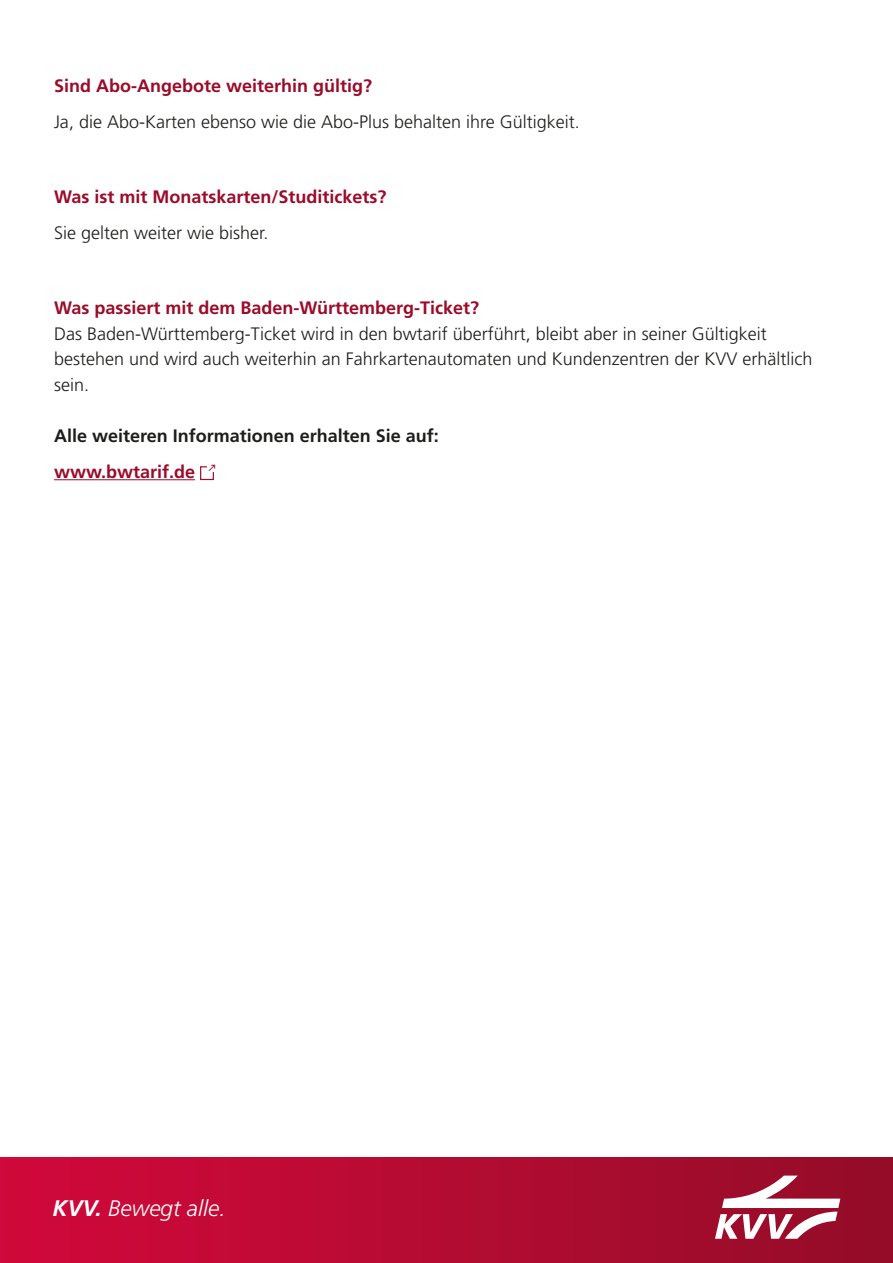
<style>
.page{position:relative;width:893px;height:1263px;background:#fff}
.page>*{position:absolute;margin:0;border:0;box-sizing:border-box;transform-origin:0 0}
.t1{font:italic 300 22.5px "Frutiger LT Std";color:#fff}
.t2{font:300 18px/25.5px "Frutiger LT Std";color:#1d1d1b}
.t3{font:700 18px "Frutiger LT Std";color:#9b0c2a}
.t4{font:700 18px "Frutiger LT Std";color:#1d1d1b}
.s1{font-weight:700}
</style>
<div class="page">
<div style="left:0;top:1158px;width:893px;height:105px;background:linear-gradient(to right,#d3093c,#940d28)"></div>
<svg style="left:715px;top:1175px;width:125px;height:64px"></svg>
<hr style="left:54px;top:479px;width:141px;height:1px;background:#9b0c2a">
<div style="left:200px;top:466px;width:14px;height:14px;border:1px solid #9b0c2a"></div>
<div style="left:208px;top:462px;width:8px;height:10px;background:#fff"></div>
<p class="t3" style="left:54px;top:75px;width:320px">Sind Abo-Angebote weiterhin gültig?</p>
<p class="t2" style="left:54px;top:109px;width:527px">Ja, die Abo-Karten ebenso wie die Abo-Plus behalten ihre Gültigkeit.</p>
<p class="t3" style="left:54px;top:186px;width:334px">Was ist mit Monatskarten/Studitickets?</p>
<p class="t2" style="left:54px;top:220px;width:216px">Sie gelten weiter wie bisher.</p>
<p class="t3" style="left:54px;top:297px;width:427px">Was passiert mit dem Baden-Württemberg-Ticket?</p>
<p class="t2" style="left:54px;top:321px;width:760px">Das Baden-Württemberg-Ticket wird in den bwtarif überführt, bleibt aber in seiner Gültigkeit bestehen und wird auch weiterhin an Fahrkartenautomaten und Kundenzentren der KVV erhältlich sein.</p>
<p class="t4" style="left:54px;top:425px;width:386px">Alle weiteren Informationen erhalten Sie auf:</p>
<p class="t3" style="left:54px;top:461px;width:143px">www.bwtarif.de</p>
<p class="t1" style="left:53px;top:1196px;width:174px"><span class="s1">KVV.</span> Bewegt alle.</p>
</div>
